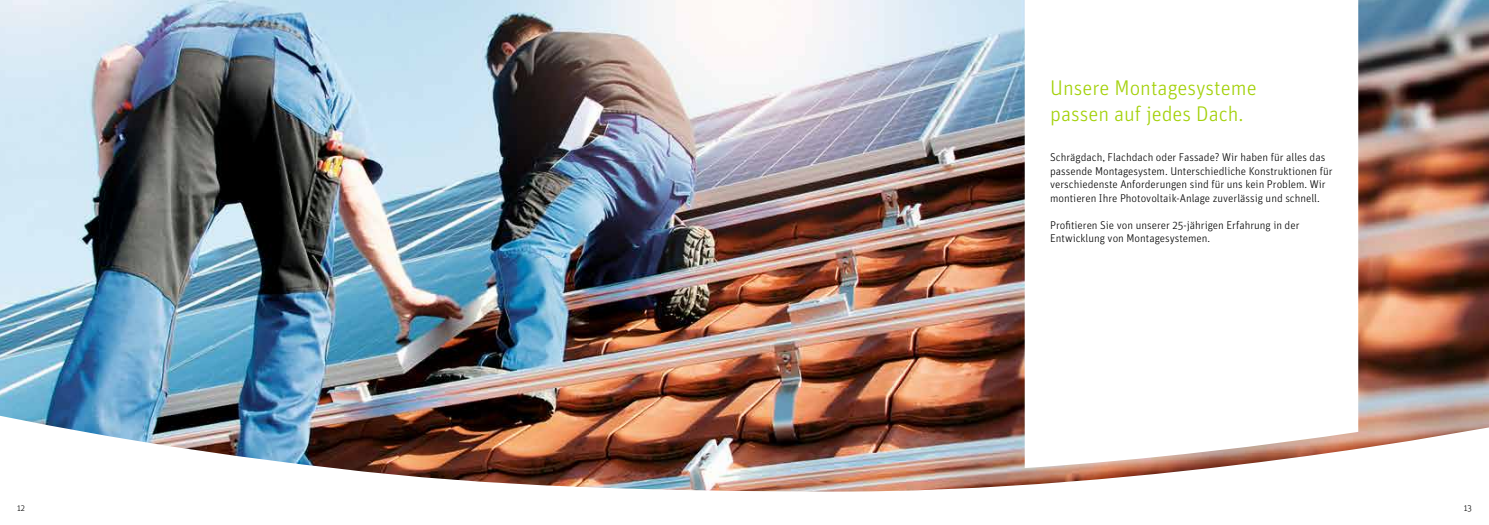
<style>
.page{position:relative;width:1489px;height:525px;background:#fff}
.page>*{position:absolute;margin:0;border:0;box-sizing:border-box;transform-origin:0 0}
.t1{font:300 21.25px/25.5px "Unit OT";color:#a3d109}
.t2{font:300 11.25px/13.5px "Unit OT";color:#000}
.t3{font:300 8.88px "Unit OT";color:#000}
.t4{font:300 8.75px "Unit OT";color:#000}
</style>
<div class="page">
<img style="left:0;top:0;width:1488px;height:135px">
<img style="left:0;top:135px;width:1488px;height:357px">
<svg style="left:1024px;top:0;width:334px;height:468px"></svg>
<h1 class="t1" style="left:1050px;top:75px;width:208px">Unsere Montagesysteme passen auf jedes Dach.</h1>
<p class="t2" style="left:1050px;top:150px;width:284px">Schrägdach, Flachdach oder Fassade? Wir haben für alles das passende Montagesystem. Unterschiedliche Konstruktionen für verschiedenste Anforderungen sind für uns kein Problem. Wir montieren Ihre Photovoltaik-Anlage zuverlässig und schnell.</p>
<p class="t2" style="left:1050px;top:218px;width:251px">Profitieren Sie von unserer 25-jährigen Erfahrung in der<br>Entwicklung von Montagesystemen.</p>
<p class="t4" style="left:17px;top:502px;width:9px">12</p>
<p class="t3" style="left:1463px;top:502px;width:10px">13</p>
</div>
